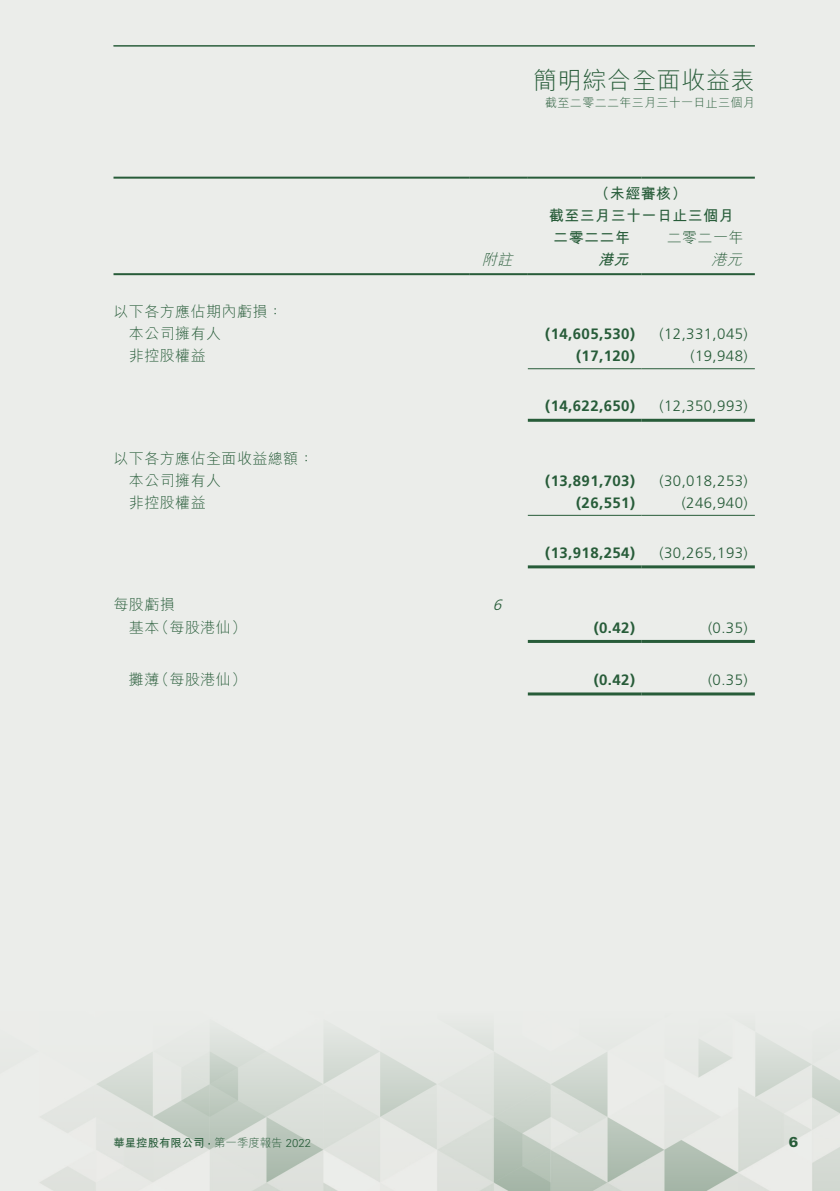
<style>
.page{position:relative;width:840px;height:1191px;background:#fff}
.page>*{position:absolute;margin:0;border:0;box-sizing:border-box;transform-origin:0 0}
.t1{font:300 24px "M Hei HK";letter-spacing:.03em;color:#275c39}
.t2{font:300 15px "Frutiger LT Std";letter-spacing:.03em;color:#275c39}
.t3{font:700 15px "Frutiger LT Std";letter-spacing:.03em;color:#275c39}
.t4{font:300 15px "M Hei HK";letter-spacing:.03em;color:#275c39}
.t5{font:700 15px/22px "M Hei HK";letter-spacing:.03em;color:#275c39;text-align:center}
.t6{font:italic 300 15px "M Hei HK";color:#275c39}
.t7{font:italic 700 15px "M Hei HK";color:#275c39}
.t8{font:italic 300 15px "Frutiger LT Std";color:#275c39}
.t9{font:900 14.2px "Univers LT Std";color:#275c39}
.t10{font:300 12px "M Hei HK";letter-spacing:.03em;color:#275c39}
.t11{font:700 11.4px "M Hei HK";color:#275c39}
.s1{font-family:"Univers LT Std"}
.s2{font-weight:300}
.s3{font-family:"Univers LT Std";font-weight:300}
</style>
<div class="page">
<div style="left:0;top:0;width:839px;height:1191px;background:#ebedea"></div>
<img style="left:40px;top:1035px;width:799px;height:156px">
<hr style="left:113px;top:45px;width:641px;height:1px;background:#275c39">
<hr style="left:113px;top:177px;width:356px;height:2px;background:#275c39">
<hr style="left:469px;top:177px;width:58px;height:2px;background:#275c39">
<hr style="left:527px;top:177px;width:114px;height:2px;background:#275c39">
<hr style="left:641px;top:177px;width:113px;height:2px;background:#275c39">
<hr style="left:113px;top:273px;width:356px;height:2px;background:#275c39">
<hr style="left:469px;top:273px;width:58px;height:2px;background:#275c39">
<hr style="left:527px;top:273px;width:114px;height:2px;background:#275c39">
<hr style="left:641px;top:273px;width:113px;height:2px;background:#275c39">
<hr style="left:527px;top:368px;width:114px;height:1px;background:#275c39">
<hr style="left:641px;top:368px;width:113px;height:1px;background:#275c39">
<hr style="left:527px;top:419px;width:114px;height:3px;background:#275c39">
<hr style="left:641px;top:419px;width:113px;height:3px;background:#275c39">
<hr style="left:527px;top:515px;width:114px;height:1px;background:#275c39">
<hr style="left:641px;top:515px;width:113px;height:1px;background:#275c39">
<hr style="left:527px;top:565px;width:114px;height:3px;background:#275c39">
<hr style="left:641px;top:565px;width:113px;height:3px;background:#275c39">
<hr style="left:527px;top:640px;width:114px;height:3px;background:#275c39">
<hr style="left:641px;top:640px;width:113px;height:3px;background:#275c39">
<hr style="left:527px;top:692px;width:114px;height:3px;background:#275c39">
<hr style="left:641px;top:692px;width:113px;height:3px;background:#275c39">
<h1 class="t1" style="left:533px;top:68px;width:223px">簡明綜合全面收益表</h1>
<p class="t10" style="left:545px;top:96px;width:211px">截至二零二二年三月三十一日止三個月</p>
<p class="t5" style="left:548px;top:181px;width:186px">（未經審核(<br>截至三月三十一日止三個月</p>
<p class="t4" style="left:666px;top:230px;width:78px">二零二一年</p>
<p class="t5" style="left:553px;top:225px;width:78px">二零二二年</p>
<p class="t6" style="left:481px;top:252px;width:36px">附註</p>
<p class="t7" style="left:597px;top:248px;width:37px">港元</p>
<p class="t6" style="left:711px;top:252px;width:36px">港元</p>
<p class="t4" style="left:113px;top:304px;width:171px">以下各方應佔期內虧損：</p>
<p class="t4" style="left:129px;top:326px;width:94px">本公司擁有人</p>
<p class="t3" style="left:545px;top:325px;width:91px">)14,605,530(</p>
<p class="t2" style="left:659px;top:326px;width:90px">)12,331,045(</p>
<p class="t4" style="left:129px;top:348px;width:78px">非控股權益</p>
<p class="t3" style="left:576px;top:347px;width:60px">)17,120(</p>
<p class="t2" style="left:690px;top:348px;width:59px">)19,948(</p>
<p class="t3" style="left:545px;top:397px;width:91px">)14,622,650(</p>
<p class="t2" style="left:659px;top:398px;width:90px">)12,350,993(</p>
<p class="t4" style="left:113px;top:451px;width:202px">以下各方應佔全面收益總額：</p>
<p class="t4" style="left:129px;top:473px;width:94px">本公司擁有人</p>
<p class="t3" style="left:545px;top:472px;width:91px">)13,891,703(</p>
<p class="t2" style="left:659px;top:472px;width:90px">)30,018,253(</p>
<p class="t4" style="left:129px;top:495px;width:78px">非控股權益</p>
<p class="t3" style="left:576px;top:494px;width:60px">)26,551(</p>
<p class="t2" style="left:681px;top:494px;width:67px">)246,940(</p>
<p class="t3" style="left:545px;top:544px;width:91px">)13,918,254(</p>
<p class="t2" style="left:659px;top:544px;width:90px">)30,265,193(</p>
<p class="t4" style="left:113px;top:597px;width:63px">每股虧損</p>
<p class="t8" style="left:492px;top:597px;width:15px">6</p>
<p class="t4" style="left:154px;top:619px;width:94px">（每股港仙(</p>
<p class="t4" style="left:113px;top:619px;width:47px">　基本</p>
<p class="t3" style="left:593px;top:618px;width:43px">)0.42(</p>
<p class="t2" style="left:707px;top:619px;width:41px">)0.35(</p>
<p class="t4" style="left:154px;top:672px;width:94px">（每股港仙(</p>
<p class="t4" style="left:129px;top:672px;width:32px">攤薄</p>
<p class="t3" style="left:593px;top:671px;width:43px">)0.42(</p>
<p class="t2" style="left:707px;top:671px;width:41px">)0.35(</p>
<p class="t11" style="left:113px;top:1134px;width:199px">華星控股有限公司 <span class="s1">·</span> <span class="s2">第一季度報告</span> <span class="s3">2022</span></p>
<p class="t9" style="left:788px;top:1133px;width:11px">6</p>
</div>
